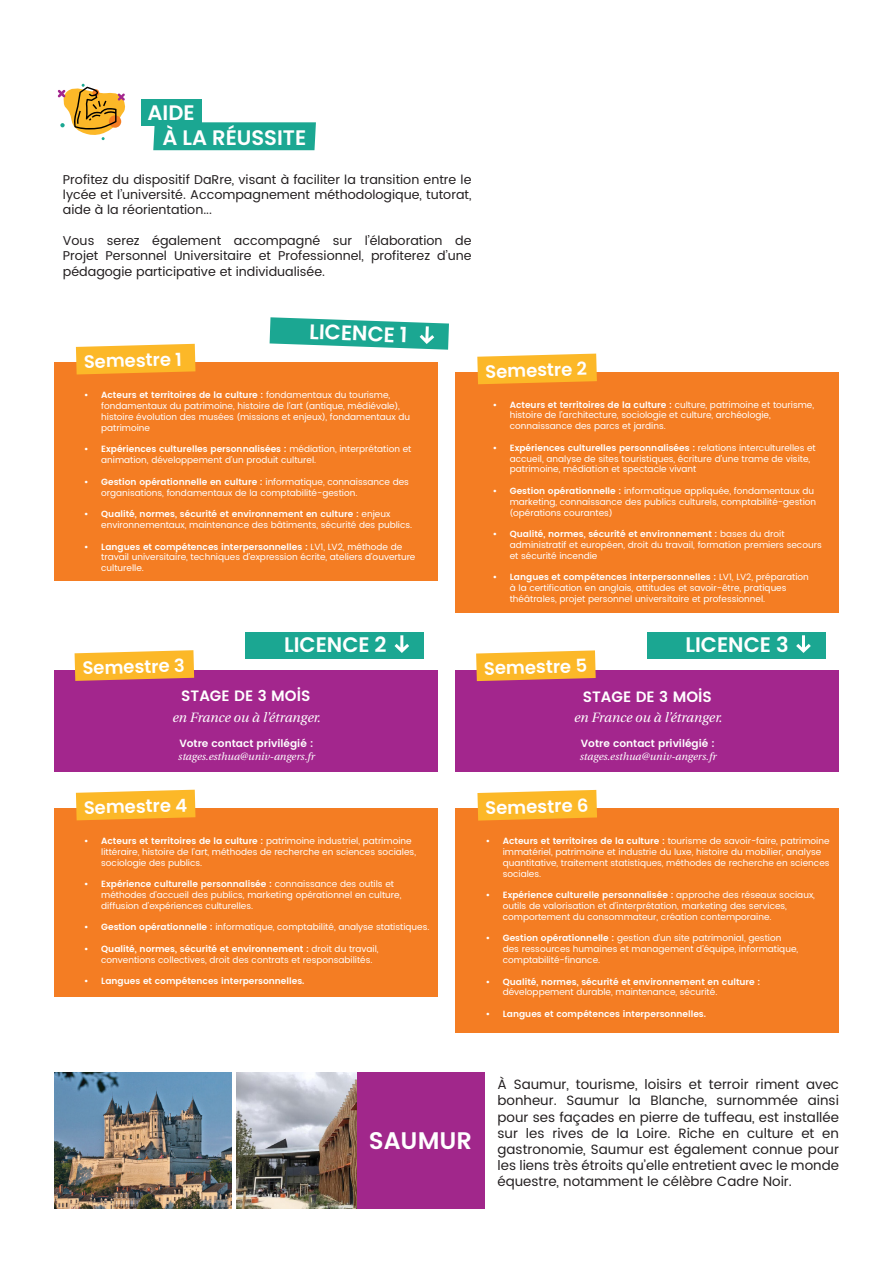
<style>
.page{position:relative;width:893px;height:1263px;background:#fff}
.page>*{position:absolute;margin:0;border:0;box-sizing:border-box;transform-origin:0 0}
.t1{font:600 24px "UA Poppins Titre";color:#fff}
.t2{font:600 21px "Poppins";color:#fff}
.t3{font:600 18px "Poppins";color:#fff}
.t4{font:600 15px "UA Poppins Titre";color:#fff}
.t5{font:13.5px/16.2px "UA Poppins Texte";color:#231f20;text-align:justify}
.t6{font:italic 13.5px "UA Poppins Texte";color:#fff}
.t7{font:12.75px/15.3px "UA Poppins Texte";color:#231f20;text-align:justify}
.t8{font:italic 10.5px "UA Poppins Texte";color:#fff}
.t9{font:600 10.5px "UA Poppins Texte";color:#fff}
.t10{font:9px/10.8px "UA Poppins Texte";color:#fff}
.t11{font:600 9px/10.8px "UA Poppins Texte";color:#fff}
.s1{font-weight:600}
.s2{font-weight:400}
</style>
<div class="page">
<img style="left:236px;top:1073px;width:121px;height:136px">
<div style="left:54px;top:362px;width:383px;height:219px;background:#f47d23"></div>
<div style="left:455px;top:372px;width:384px;height:241px;background:#f47d23"></div>
<div style="left:54px;top:670px;width:383px;height:101px;background:#a3268d"></div>
<svg style="left:76px;top:344px;width:119px;height:30px;background:#fbb931"></svg>
<img style="left:54px;top:1073px;width:177px;height:136px">
<div style="left:357px;top:1073px;width:128px;height:136px;background:#a1278b"></div>
<div style="left:141px;top:99px;width:61px;height:27px;background:#1ba792"></div>
<div style="left:153px;top:122px;width:163px;height:28px;background:#1ba792"></div>
<svg style="left:58px;top:84px;width:67px;height:56px"></svg>
<svg style="left:270px;top:317px;width:179px;height:33px"></svg>
<div style="left:246px;top:632px;width:178px;height:26px;background:#1ba792"></div>
<svg style="left:394px;top:635px;width:15px;height:18px"></svg>
<svg style="left:477px;top:354px;width:120px;height:30px;background:#fbb831"></svg>
<svg style="left:75px;top:650px;width:119px;height:31px;background:#f7b439"></svg>
<div style="left:54px;top:808px;width:383px;height:189px;background:#f47d23"></div>
<svg style="left:76px;top:790px;width:119px;height:30px;background:#fbb830"></svg>
<div style="left:455px;top:670px;width:384px;height:101px;background:#a3268d"></div>
<svg style="left:476px;top:650px;width:120px;height:31px;background:#f7b53b"></svg>
<div style="left:456px;top:808px;width:383px;height:225px;background:#f47d23"></div>
<svg style="left:477px;top:790px;width:120px;height:30px;background:#fbb933"></svg>
<div style="left:647px;top:632px;width:179px;height:26px;background:#1ba792"></div>
<svg style="left:796px;top:635px;width:15px;height:18px"></svg>
<p class="t2" style="left:148px;top:100px;width:49px">AIDE</p>
<p class="t2" style="left:163px;top:125px;width:145px">À LA RÉUSSITE</p>
<p class="t7" style="left:63px;top:172px;width:410px">Profitez du dispositif DaRre, visant à faciliter la transition entre le lycée et l’université. Accompagnement méthodologique, tutorat, aide à la réorientation...</p>
<p class="t7" style="left:63px;top:233px;width:410px">Vous serez également accompagné sur l’élaboration de Projet Personnel Universitaire et Professionnel, profiterez d’une pédagogie participative et individualisée.</p>
<p class="t3" style="left:84px;top:351px;width:100px;rotate:-1deg">Semestre 1</p>
<p class="t2" style="left:310px;top:319px;width:100px;rotate:2deg">LICENCE 1</p>
<p class="t10" style="left:101px;top:390px;width:310px;text-indent:-17px"><span class="s1">• Acteurs et territoires de la culture :</span> fondamentaux du tourisme, fondamentaux du patrimoine, histoire de l’art (antique, médiévale), histoire évolution des musées (missions et enjeux), fondamentaux du patrimoine</p>
<p class="t10" style="left:101px;top:444px;width:312px;text-indent:-17px"><span class="s1">• Expériences culturelles personnalisées :</span> médiation, interprétation et animation, développement d’un produit culturel.</p>
<p class="t10" style="left:101px;top:476px;width:309px;text-indent:-17px"><span class="s1">• Gestion opérationnelle en culture :</span> informatique, connaissance des organisations, fondamentaux de la comptabilité-gestion.</p>
<p class="t10" style="left:101px;top:509px;width:313px;text-indent:-17px"><span class="s1">• Qualité, normes, sécurité et environnement en culture :</span> enjeux environnementaux, maintenance des bâtiments, sécurité des publics.</p>
<p class="t10" style="left:101px;top:541px;width:316px;text-indent:-17px"><span class="s1">• Langues et compétences interpersonnelles :</span> LV1, LV2, méthode de travail universitaire, techniques d’expression écrite, ateliers d’ouverture culturelle.</p>
<p class="t3" style="left:82px;top:657px;width:104px;rotate:-1deg">Semestre 3</p>
<p class="t2" style="left:284px;top:633px;width:104px">LICENCE 2</p>
<p class="t4" style="left:181px;top:686px;width:131px">STAGE DE 3 MOIS</p>
<p class="t6" style="left:172px;top:707px;width:150px">en France ou à l’étranger.</p>
<p class="t9" style="left:179px;top:735px;width:136px">Votre contact privilégié :</p>
<p class="t8" style="left:178px;top:748px;width:138px">stages.esthua@univ-angers.fr</p>
<p class="t3" style="left:84px;top:797px;width:105px;rotate:-1deg">Semestre 4</p>
<p class="t10" style="left:101px;top:836px;width:316px;text-indent:-17px"><span class="s1">• Acteurs et territoires de la culture :</span> patrimoine industriel, patrimoine littéraire, histoire de l’art, méthodes de recherche en sciences sociales, sociologie des publics.</p>
<p class="t10" style="left:101px;top:879px;width:302px;text-indent:-17px"><span class="s1">• Expérience culturelle personnalisée :</span> connaissance des outils et méthodes d’accueil des publics, marketing opérationnel en culture, diffusion d’expériences culturelles.</p>
<p class="t10" style="left:84px;top:922px;width:347px"><span class="s1">• Gestion opérationnelle :</span> informatique, comptabilité, analyse statistiques.</p>
<p class="t10" style="left:101px;top:944px;width:279px;text-indent:-17px"><span class="s1">• Qualité, normes, sécurité et environnement :</span> droit du travail, conventions collectives, droit des contrats et responsabilités.</p>
<p class="t11" style="left:84px;top:975px;width:222px">• Langues et compétences interpersonnelles.</p>
<p class="t3" style="left:485px;top:361px;width:103px;rotate:-1deg">Semestre 2</p>
<p class="t10" style="left:510px;top:399px;width:306px;text-indent:-17px"><span class="s1">• Acteurs et territoires de la culture :</span> culture, patrimoine et tourisme, histoire de l’architecture, sociologie et culture, archéologie, connaissance des parcs et jardins.</p>
<p class="t10" style="left:510px;top:442px;width:308px;text-indent:-17px"><span class="s1">• Expériences culturelles personnalisées :</span> relations interculturelles et accueil, analyse de sites touristiques, écriture d’une trame de visite, patrimoine, médiation et spectacle vivant</p>
<p class="t10" style="left:510px;top:486px;width:308px;text-indent:-17px"><span class="s1">• Gestion opérationnelle :</span> informatique appliquée, fondamentaux du marketing, connaissance des publics culturels, comptabilité-gestion (opérations courantes)</p>
<p class="t10" style="left:510px;top:529px;width:313px;text-indent:-17px"><span class="s1">• Qualité, normes, sécurité et environnement :</span> bases du droit administratif et européen, droit du travail, formation premiers secours et sécurité incendie</p>
<p class="t10" style="left:510px;top:572px;width:301px;text-indent:-17px"><span class="s1">• Langues et compétences interpersonnelles :</span> LV1, LV2, préparation à la certification en anglais, attitudes et savoir-être, pratiques théâtrales, projet personnel universitaire et professionnel.</p>
<p class="t3" style="left:484px;top:657px;width:105px;rotate:-1deg">Semestre 5</p>
<p class="t2" style="left:685px;top:633px;width:105px">LICENCE 3</p>
<p class="t4" style="left:583px;top:686px;width:131px">STAGE DE 3 MOIS</p>
<p class="t6" style="left:574px;top:707px;width:150px">en France ou à l’étranger.</p>
<p class="t9" style="left:581px;top:735px;width:136px">Votre contact privilégié :</p>
<p class="t8" style="left:579px;top:748px;width:138px">stages.esthua@univ-angers.fr</p>
<p class="t3" style="left:485px;top:797px;width:105px;rotate:-1deg">Semestre 6</p>
<p class="t10" style="left:503px;top:836px;width:328px;text-indent:-17px"><span class="s1">• Acteurs et territoires de la culture :</span> tourisme de savoir-faire, patrimoine immatériel, patrimoine et industrie du luxe, histoire du mobilier, analyse quantitative, traitement statistiques, méthodes de recherche en sciences sociales.</p>
<p class="t10" style="left:503px;top:890px;width:314px;text-indent:-17px"><span class="s1">• Expérience culturelle personnalisée :</span> approche des réseaux sociaux, outils de valorisation et d’interprétation, marketing des services, comportement du consommateur, création contemporaine.</p>
<p class="t10" style="left:503px;top:933px;width:297px;text-indent:-17px"><span class="s1">• Gestion opérationnelle :</span> gestion d’un site patrimonial, gestion des ressources humaines et management d’équipe, informatique, comptabilité-finance.</p>
<p class="t11" style="left:503px;top:975px;width:259px;text-indent:-17px">• Qualité, normes, sécurité et environnement en culture : <span class="s2">développement durable, maintenance, sécurité.</span></p>
<p class="t11" style="left:486px;top:1008px;width:222px">• Langues et compétences interpersonnelles.</p>
<p class="t1" style="left:369px;top:1124px;width:105px">SAUMUR</p>
<p class="t5" style="left:497px;top:1077px;width:343px">À Saumur, tourisme, loisirs et terroir riment avec bonheur. Saumur la Blanche, surnommée ainsi pour ses façades en pierre de tuffeau, est installée sur les rives de la Loire. Riche en culture et en gastronomie, Saumur est également connue pour les liens très étroits qu’elle entretient avec le monde équestre, notamment le célèbre Cadre Noir.</p>
</div>
